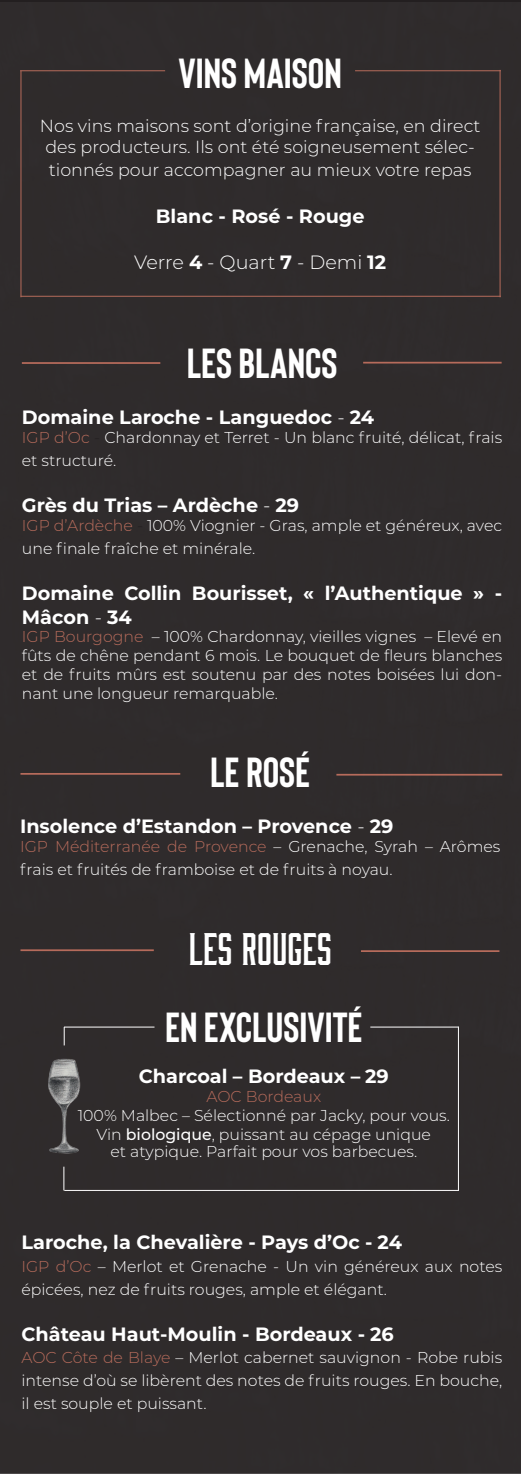
<style>
.page{position:relative;width:521px;height:1474px;background:#fff}
.page>*{position:absolute;margin:0;border:0;box-sizing:border-box;transform-origin:0 0}
.t1{font:700 42px "Bison";color:#fff}
.t2{font:42px "Bourbon W00";color:#fff}
.t3{font:700 19.25px/23.1px "Montserrat";color:#fff}
.t4{font:300 19.25px "Montserrat";color:#fff}
.t5{font:300 17.5px/21px "Montserrat";color:#fff;text-align:center}
.t6{font:300 15.75px/23.1px "Montserrat";color:#fff}
.t7{font:300 15.75px "Montserrat";color:#b66b5b}
.s1{font-weight:700}
.s2{font-weight:300}
.s3{color:#b66b5b}
.s4{color:#231f20}
.s5{font-weight:500}
</style>
<div class="page">
<div style="left:0;top:3px;width:521px;height:1470px;background:#2f2b2c"></div>
<hr style="left:20px;top:70px;width:145px;height:1px;background:#b66b5b">
<hr style="left:21px;top:71px;width:1px;height:226px;background:#b66b5b">
<hr style="left:21px;top:296px;width:480px;height:1px;background:#b66b5b">
<hr style="left:500px;top:70px;width:1px;height:227px;background:#b66b5b">
<hr style="left:355px;top:70px;width:146px;height:1px;background:#b66b5b">
<img style="left:39px;top:1037px;width:43px;height:129px">
<hr style="left:64px;top:1026px;width:90px;height:1px;background:#fff">
<svg style="left:64px;top:1026px;width:1px;height:19px"></svg>
<hr style="left:64px;top:1189px;width:395px;height:1px;background:#fff">
<hr style="left:458px;top:1026px;width:1px;height:164px;background:#fff">
<hr style="left:370px;top:1026px;width:88px;height:1px;background:#fff">
<hr style="left:20px;top:949px;width:134px;height:2px;background:#b66b5b">
<hr style="left:361px;top:950px;width:138px;height:2px;background:#b66b5b">
<svg style="left:63px;top:1166px;width:1px;height:24px"></svg>
<hr style="left:20px;top:773px;width:160px;height:1px;background:#b66b5b">
<hr style="left:336px;top:773px;width:166px;height:2px;background:#b66b5b">
<hr style="left:363px;top:362px;width:139px;height:1px;background:#b66b5b">
<hr style="left:22px;top:362px;width:138px;height:2px;background:#b66b5b">
<h1 class="t1" style="left:178px;top:51px;width:165px">VINS MAISON</h1>
<p class="t5" style="left:40px;top:115px;width:442px">Nos vins maisons sont d’origine française, en direct des producteurs. Ils ont été soigneusement sélec-</p>
<p class="t5" style="left:49px;top:159px;width:424px">tionnés pour accompagner au mieux votre repas</p>
<p class="t3" style="left:156px;top:203px;width:210px">Blanc - Rosé - Rouge</p>
<p class="t4" style="left:134px;top:249px;width:253px">Verre <span class="s1">4</span> - Quart <span class="s1">7</span> - Demi <span class="s1">12</span></p>
<h1 class="t1" style="left:187px;top:340px;width:152px">LES BLANCS</h1>
<p class="t3" style="left:22px;top:404px;width:354px">Domaine Laroche - Languedoc <span class="s2">-</span> 24</p>
<p class="t6" style="left:22px;top:425px;width:482px"><span class="s3">IGP d’Oc</span> <span class="s4">-</span> Chardonnay et Terret - Un blanc fruité, délicat, frais et structuré.</p>
<p class="t3" style="left:22px;top:493px;width:279px">Grès du Trias – Ardèche <span class="s2">-</span> 29</p>
<p class="t6" style="left:22px;top:513px;width:482px"><span class="s3">IGP d’Ardèche</span> <span class="s4">-</span> 100% Viognier - Gras, ample et généreux, avec une finale fraîche et minérale.</p>
<p class="t3" style="left:22px;top:581px;width:482px">Domaine Collin Bourisset, « l’Authentique » -<br>Mâcon <span class="s2">-</span> 34</p>
<p class="t6" style="left:22px;top:627px;width:482px;line-height:18.9px;text-align:justify"><span class="s3">IGP Bourgogne</span> – 100% Chardonnay, vieilles vignes – Elevé en fûts de chêne pendant 6 mois. Le bouquet de fleurs blanches et de fruits mûrs est soutenu par des notes boisées lui don&shy;nant une longueur remarquable.</p>
<h1 class="t1" style="left:210px;top:749px;width:102px">LE ROSÉ</h1>
<p class="t3" style="left:20px;top:813px;width:375px">Insolence d’Estandon – Provence <span class="s2">-</span> 29</p>
<p class="t6" style="left:20px;top:834px;width:482px"><span class="s3">IGP Méditerranée de Provence</span> – Grenache, Syrah – Arômes frais et fruités de framboise et de fruits à noyau.</p>
<h1 class="t2" style="left:189px;top:923px;width:145px">LES ROUGES</h1>
<h1 class="t1" style="left:165px;top:1004px;width:199px">EN EXCLUSIVITÉ</h1>
<p class="t3" style="left:139px;top:1063px;width:252px">Charcoal – Bordeaux – 29</p>
<p class="t7" style="left:206px;top:1085px;width:116px">AOC Bordeaux</p>
<p class="t6" style="left:78px;top:1105px;width:374px;line-height:18.2px;text-align:center">100% Malbec – Sélectionné par Jacky, pour vous.<br>Vin <span class="s5">biologique</span>, puissant au cépage unique<br>et atypique. Parfait pour vos barbecues.</p>
<p class="t3" style="left:21px;top:1230px;width:382px">Laroche, la Chevalière - Pays d’Oc - 24</p>
<p class="t6" style="left:21px;top:1254px;width:482px"><span class="s3">IGP d’Oc</span> – Merlot et Grenache - Un vin généreux aux notes épicées, nez de fruits rouges, ample et élégant.</p>
<p class="t3" style="left:21px;top:1321px;width:374px">Château Haut-Moulin - Bordeaux - 26</p>
<p class="t6" style="left:21px;top:1345px;width:482px;text-align:justify"><span class="s3">AOC Côte de Blaye</span> – Merlot cabernet sauvignon - Robe rubis intense d’où se libèrent des notes de fruits rouges. En bouche, il est souple et puissant.</p>
</div>
